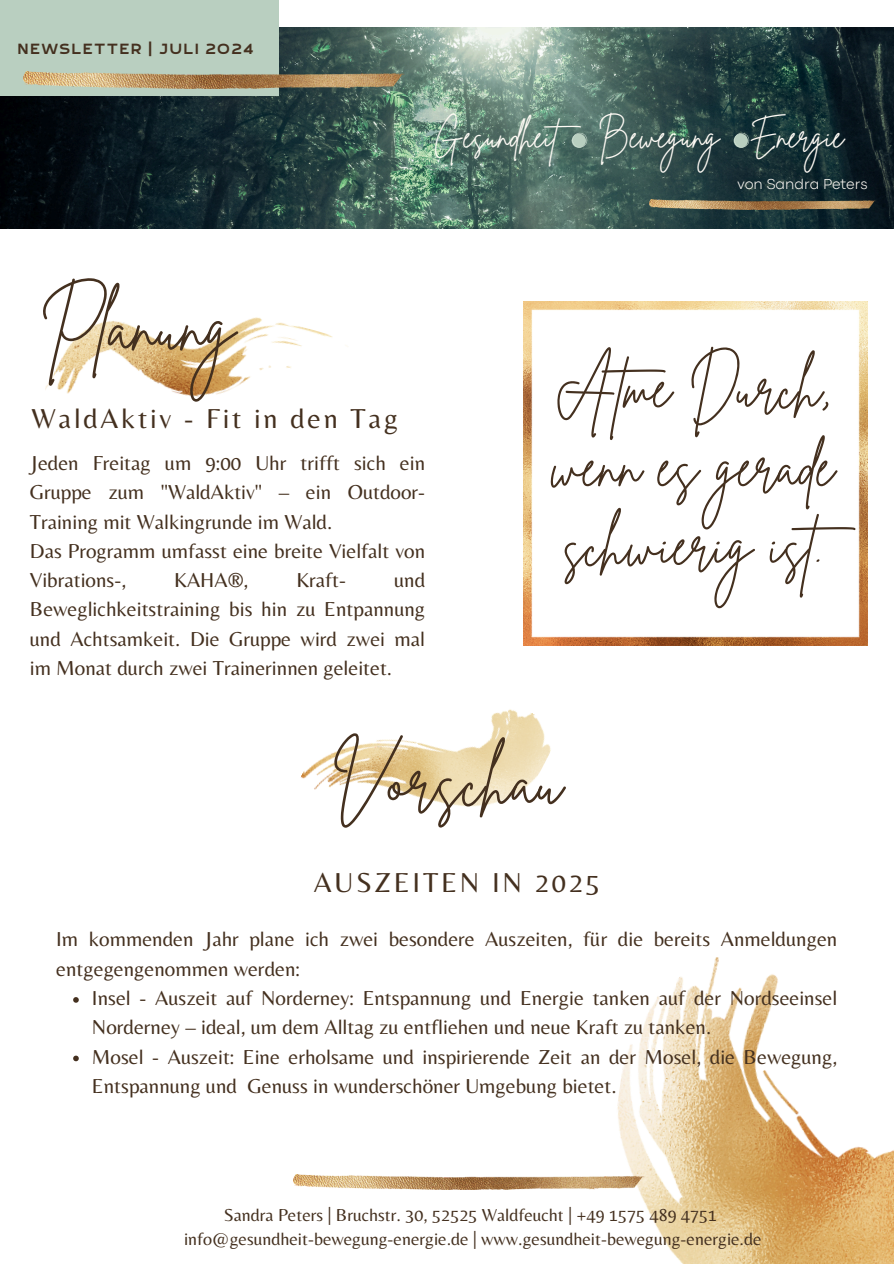
<style>
.page{position:relative;width:894px;height:1264px;background:#fff}
.page>*{position:absolute;margin:0;border:0;box-sizing:border-box;transform-origin:0 0}
.t1{font:67.5px "Brittany Signature";color:#44301f}
.t2{font:57px/78.8px "Brittany Signature";color:#44301f}
.t3{font:33px "Brittany Signature";color:#fffbf5}
.t4{font:28.5px "Belleza";letter-spacing:.095em;color:#44301f}
.t5{font:21px/29.2px "Belleza";color:#44301f}
.t6{font:19.5px "RTL Banana Bold";letter-spacing:.095em;color:#44301f}
.t7{font:18px "Belleza";color:#44301f}
.t8{font:300 15px "Codec Pro";color:#fffbf5}
</style>
<div class="page">
<img style="left:589px;top:957px;width:304px;height:306px">
<img style="left:300px;top:709px;width:251px;height:98px">
<svg style="left:73px;top:997px;width:6px;height:5px"></svg>
<svg style="left:73px;top:1055px;width:6px;height:6px"></svg>
<img style="left:523px;top:301px;width:344px;height:345px">
<img style="left:0;top:27px;width:893px;height:201px">
<div style="left:0;top:0;width:279px;height:96px;background:#b9cfc0"></div>
<img style="left:24px;top:72px;width:380px;height:16px">
<img style="left:649px;top:199px;width:226px;height:10px">
<svg style="left:572px;top:133px;width:15px;height:14px"></svg>
<svg style="left:734px;top:133px;width:15px;height:14px"></svg>
<img style="left:45px;top:317px;width:303px;height:80px">
<img style="left:293px;top:1174px;width:351px;height:15px">
<p class="t6" style="left:18px;top:39px;width:237px">NEWSLETTER | JULI 2024</p>
<h2 class="t3" style="left:433px;top:114px;width:411px">Gesundheit Bewegung Energie</h2>
<p class="t8" style="left:737px;top:179px;width:131px">von Sandra Peters</p>
<h1 class="t1" style="left:40px;top:283px;width:197px">Planung</h1>
<p class="t4" style="left:31px;top:401px;width:368px">WaldAktiv - Fit in den Tag</p>
<h4 class="t5" style="left:30px;top:448px;width:397px;text-align:justify">Jeden Freitag um 9:00 Uhr trifft sich ein Gruppe zum "WaldAktiv" – ein Outdoor-Training mit Walkingrunde im Wald.</h4>
<p class="t5" style="left:30px;top:536px;width:397px">Das Programm umfasst eine breite Vielfalt von<br>Vibrations-,</p>
<p class="t5" style="left:174px;top:565px;width:76px">KAHA®,</p>
<p class="t5" style="left:296px;top:565px;width:51px">Kraft-</p>
<p class="t5" style="left:30px;top:565px;width:397px;text-align:justify;text-indent:364px">und Beweglichkeitstraining bis hin zu Entpannung und Achtsamkeit. Die Gruppe wird zwei mal im Monat durch zwei Trainerinnen geleitet.</p>
<p class="t2" style="left:551px;top:349px;width:321px">Atme Durch, wenn es gerade schwierig ist.</p>
<p class="t1" style="left:331px;top:737px;width:233px">Vorschau</p>
<h3 class="t4" style="left:314px;top:865px;width:287px">AUSZEITEN IN 2025</h3>
<p class="t5" style="left:56px;top:924px;width:782px">Im kommenden Jahr plane ich zwei besondere Auszeiten, für die bereits Anmeldungen entgegengenommen werden:</p>
<p class="t5" style="left:92px;top:982px;width:746px">Insel - Auszeit auf Norderney: Entspannung und Energie tanken auf der Nordseeinsel<br>Norderney – ideal, um dem Alltag zu entfliehen und neue Kraft zu tanken.</p>
<p class="t5" style="left:92px;top:1041px;width:746px">Mosel - Auszeit: Eine erholsame und inspirierende Zeit an der Mosel, die Bewegung,<br>Entspannung und Genuss in wunderschöner Umgebung bietet.</p>
<p class="t7" style="left:224px;top:1203px;width:494px">Sandra Peters | Bruchstr. 30, 52525 Waldfeucht | +49 1575 489 4751</p>
<p class="t7" style="left:184px;top:1228px;width:579px">info@gesundheit-bewegung-energie.de | www.gesundheit-bewegung-energie.de</p>
</div>
